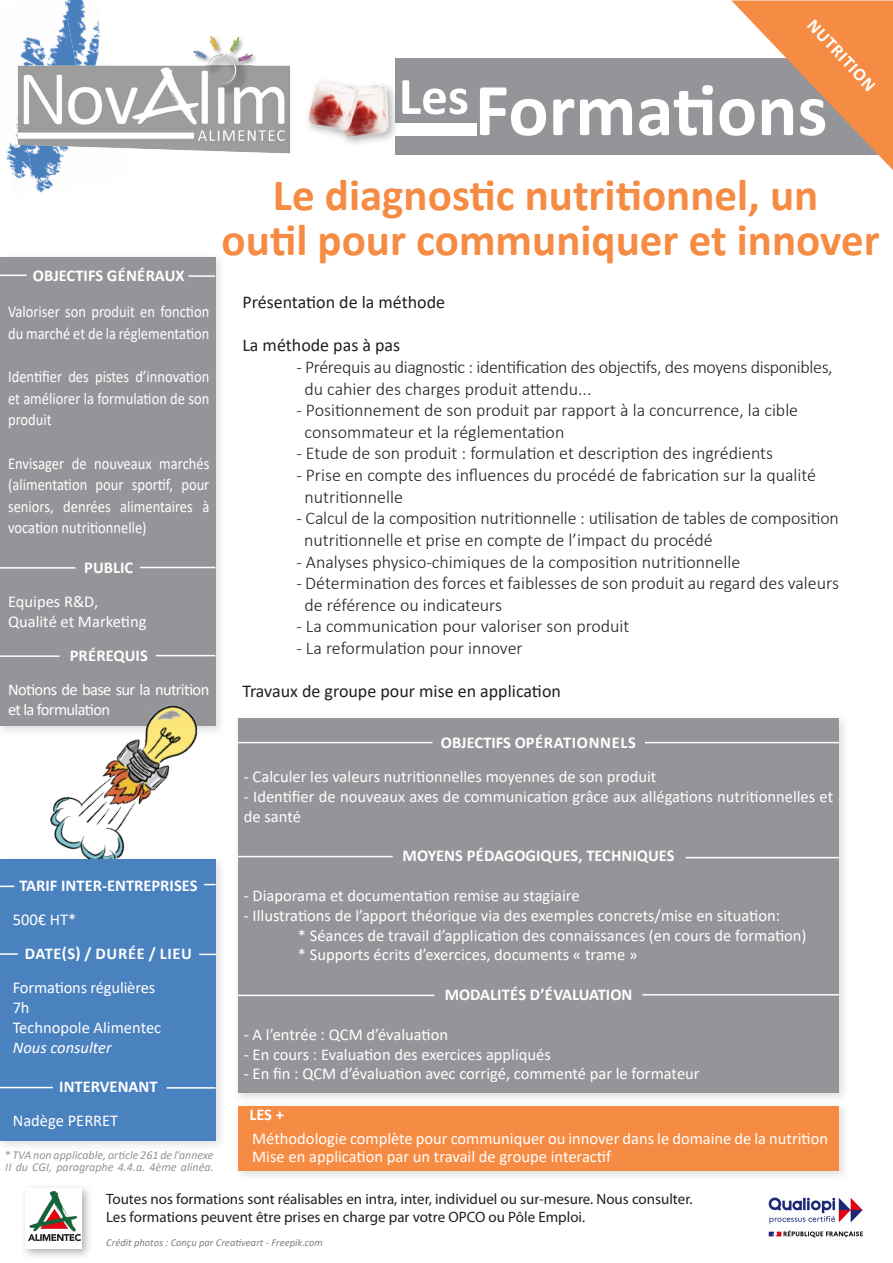
<style>
.page{position:relative;width:893px;height:1263px;background:#fff}
.page>*{position:absolute;margin:0;border:0;box-sizing:border-box;transform-origin:0 0}
.t1{font:700 45px "Calibri";color:#f68b43}
.t2{font:300 18px "Calibri";color:#231f20}
.t3{font:18px "Calibri";color:#231f20}
.t4{font:300 18px "Calibri";letter-spacing:-.02em;color:#231f20}
.t5{font:700 18px "Calibri";color:#fff}
.t6{font:16.5px/19.8px "Calibri";color:#fff}
.t7{font:16.5px/21.6px "Calibri";color:#fff;text-align:justify;scale:.88 1}
.t8{font:700 16.5px "Calibri";color:#fff}
.t9{font:16.5px/19.8px "Calibri";letter-spacing:-.04em;color:#fff}
.t10{font:700 16.5px "Calibri";letter-spacing:.04em;color:#fff}
.t11{font:italic 16.5px "Calibri";color:#fff}
.t12{font:15px "Myriad Pro";color:#231f20}
.t13{font:italic 12px/12px "Calibri";color:#929496}
.t14{font:italic 10.5px "Calibri";color:#7f8080}
.s1{font-style:normal}
</style>
<div class="page">
<div style="left:395px;top:58px;width:498px;height:97px;background:#939598"></div>
<div style="left:395px;top:123px;width:82px;height:12px;background:#fff"></div>
<svg style="left:423px;top:88px;width:44px;height:26px"></svg>
<img style="left:67px;top:0;width:31px;height:30px">
<img style="left:36px;top:1px;width:31px;height:192px">
<img style="left:6px;top:143px;width:30px;height:45px">
<svg style="left:480px;top:1px;width:413px;height:169px"></svg>
<img style="left:13px;top:30px;width:277px;height:126px">
<div style="left:20px;top:1183px;width:73px;height:77px;background:#231f20;opacity:.35"></div>
<div style="left:26px;top:1188px;width:56px;height:61px;background:#fff"></div>
<img style="left:29px;top:1191px;width:51px;height:49px">
<img style="left:351px;top:80px;width:70px;height:64px">
<img style="left:308px;top:80px;width:77px;height:63px">
<div style="left:0;top:252px;width:227px;height:485px;background:#231f20;opacity:.15"></div>
<div style="left:0;top:257px;width:215px;height:469px;background:#939598"></div>
<svg style="left:0;top:275px;width:27px;height:1px"></svg>
<hr style="left:0;top:567px;width:75px;height:2px;background:#fff">
<hr style="left:0;top:655px;width:60px;height:2px;background:#fff">
<hr style="left:188px;top:275px;width:27px;height:2px;background:#fff">
<hr style="left:156px;top:655px;width:59px;height:1px;background:#fff">
<hr style="left:140px;top:567px;width:75px;height:1px;background:#fff">
<img style="left:15px;top:669px;width:212px;height:185px">
<div style="left:233px;top:1100px;width:617px;height:82px;background:#231f20;opacity:.15"></div>
<div style="left:238px;top:1106px;width:601px;height:64px;background:#f68b43"></div>
<div style="left:233px;top:713px;width:617px;height:391px;background:#231f20;opacity:.15"></div>
<div style="left:238px;top:719px;width:601px;height:374px;background:#939598"></div>
<hr style="left:645px;top:742px;width:194px;height:1px;background:#fff">
<hr style="left:236px;top:742px;width:196px;height:1px;background:#fff">
<hr style="left:686px;top:857px;width:153px;height:1px;background:#fff">
<hr style="left:227px;top:856px;width:166px;height:1px;background:#fff">
<hr style="left:642px;top:994px;width:197px;height:1px;background:#fff">
<hr style="left:238px;top:995px;width:196px;height:1px;background:#fff">
<div style="left:0;top:854px;width:226px;height:298px;background:#231f20;opacity:.15"></div>
<div style="left:0;top:859px;width:215px;height:282px;background:#4a81bf"></div>
<svg style="left:204px;top:884px;width:12px;height:1px"></svg>
<svg style="left:0;top:886px;width:14px;height:1px"></svg>
<svg style="left:199px;top:954px;width:17px;height:1px"></svg>
<svg style="left:0;top:953px;width:18px;height:2px"></svg>
<hr style="left:167px;top:1087px;width:49px;height:1px;background:#fff">
<hr style="left:0;top:1087px;width:53px;height:1px;background:#fff">
<img style="left:768px;top:1197px;width:95px;height:40px">
<p class="t5" style="left:820px;top:13px;width:92px;rotate:47deg">NUTRITION</p>
<p class="t8" style="left:33px;top:264px;width:153px">OBJECTIFS GÉNÉRAUX</p>
<p class="t7" style="left:8px;top:301px;width:230px">Valoriser son produit en fonction du marché et de la réglementation</p>
<p class="t7" style="left:8px;top:365px;width:230px">Identifier des pistes d’innovation et améliorer la formulation de son produit</p>
<p class="t7" style="left:8px;top:452px;width:230px">Envisager de nouveaux marchés (alimentation pour sportif, pour seniors, denrées alimentaires à vocation nutritionnelle)</p>
<p class="t8" style="left:84px;top:556px;width:50px">PUBLIC</p>
<p class="t6" style="left:8px;top:591px;width:92px">Equipes R&amp;D,</p>
<p class="t6" style="left:8px;top:611px;width:140px">Qualité et Marketing</p>
<p class="t8" style="left:70px;top:644px;width:80px">PRÉREQUIS</p>
<p class="t9" style="left:8px;top:680px;width:203px">Notions de base sur la nutrition et la formulation</p>
<p class="t1" style="left:273px;top:163px;width:547px">Le diagnostic nutritionnel, un</p>
<p class="t1" style="left:222px;top:208px;width:660px">outil pour communiquer et innover</p>
<p class="t3" style="left:242px;top:290px;width:204px">Présentation de la méthode</p>
<p class="t3" style="left:242px;top:333px;width:159px">La méthode pas à pas</p>
<p class="t4" style="left:296px;top:356px;width:538px">- Prérequis au diagnostic : identification des objectifs, des moyens disponibles,</p>
<p class="t2" style="left:304px;top:378px;width:288px">du cahier des charges produit attendu...</p>
<p class="t2" style="left:296px;top:399px;width:503px">- Positionnement de son produit par rapport à la concurrence, la cible</p>
<p class="t2" style="left:304px;top:421px;width:261px">consommateur et la réglementation</p>
<p class="t2" style="left:296px;top:442px;width:478px">- Etude de son produit : formulation et description des ingrédients</p>
<p class="t2" style="left:296px;top:464px;width:521px">- Prise en compte des influences du procédé de fabrication sur la qualité</p>
<p class="t2" style="left:304px;top:486px;width:100px">nutritionnelle</p>
<p class="t2" style="left:296px;top:507px;width:544px">- Calcul de la composition nutritionnelle : utilisation de tables de composition</p>
<p class="t2" style="left:304px;top:529px;width:410px">nutritionnelle et prise en compte de l’impact du procédé</p>
<p class="t2" style="left:296px;top:550px;width:445px">- Analyses physico-chimiques de la composition nutritionnelle</p>
<p class="t2" style="left:296px;top:572px;width:544px">- Détermination des forces et faiblesses de son produit au regard des valeurs</p>
<p class="t2" style="left:304px;top:594px;width:199px">de référence ou indicateurs</p>
<p class="t2" style="left:296px;top:615px;width:335px">- La communication pour valoriser son produit</p>
<p class="t2" style="left:296px;top:637px;width:228px">- La reformulation pour innover</p>
<p class="t3" style="left:242px;top:679px;width:320px">Travaux de groupe pour mise en application</p>
<p class="t8" style="left:441px;top:731px;width:197px">OBJECTIFS OPÉRATIONNELS</p>
<p class="t6" style="left:244px;top:766px;width:414px">- Calculer les valeurs nutritionnelles moyennes de son produit</p>
<p class="t6" style="left:244px;top:786px;width:591px">- Identifier de nouveaux axes de communication grâce aux allégations nutritionnelles et de santé</p>
<p class="t8" style="left:403px;top:844px;width:273px">MOYENS PÉDAGOGIQUES, TECHNIQUES</p>
<p class="t6" style="left:244px;top:885px;width:337px">- Diaporama et documentation remise au stagiaire</p>
<p class="t6" style="left:244px;top:905px;width:538px">- Illustrations de l’apport théorique via des exemples concrets/mise en situation:</p>
<p class="t6" style="left:298px;top:925px;width:510px">* Séances de travail d’application des connaissances (en cours de formation)</p>
<p class="t6" style="left:298px;top:945px;width:341px">* Supports écrits d’exercices, documents « trame »</p>
<p class="t8" style="left:445px;top:983px;width:189px">MODALITÉS D’ÉVALUATION</p>
<p class="t6" style="left:244px;top:1024px;width:206px">- A l’entrée : QCM d’évaluation</p>
<p class="t6" style="left:244px;top:1044px;width:308px">- En cours : Evaluation des exercices appliqués</p>
<p class="t6" style="left:244px;top:1063px;width:457px">- En fin : QCM d’évaluation avec corrigé, commenté par le formateur</p>
<p class="t8" style="left:19px;top:873px;width:180px">TARIF INTER-ENTREPRISES</p>
<p class="t6" style="left:13px;top:909px;width:65px">500€ HT*</p>
<p class="t10" style="left:25px;top:942px;width:169px">DATE(S) / DURÉE / LIEU</p>
<p class="t6" style="left:13px;top:977px;width:144px">Formations régulières</p>
<p class="t6" style="left:13px;top:997px;width:18px">7h</p>
<p class="t6" style="left:13px;top:1017px;width:150px">Technopole Alimentec</p>
<p class="t11" style="left:13px;top:1036px;width:101px">Nous consulter</p>
<p class="t8" style="left:59px;top:1075px;width:100px">INTERVENANT</p>
<p class="t6" style="left:13px;top:1110px;width:107px">Nadège PERRET</p>
<p class="t13" style="left:5px;top:1149px;width:210px"><span class="s1">*</span> TVA non applicable, article 261 de l’annexe<br>II du CGI, paragraphe 4.4.a. 4ème alinéa.</p>
<p class="t12" style="left:106px;top:1189px;width:588px">Toutes nos formations sont réalisables en intra, inter, individuel ou sur-mesure. Nous consulter.</p>
<p class="t12" style="left:106px;top:1207px;width:481px">Les formations peuvent être prises en charge par votre OPCO ou Pôle Emploi.</p>
<p class="t8" style="left:249px;top:1103px;width:36px">LES +</p>
<p class="t6" style="left:252px;top:1128px;width:577px">Méthodologie complète pour communiquer ou innover dans le domaine de la nutrition</p>
<p class="t6" style="left:252px;top:1146px;width:360px">Mise en application par un travail de groupe interactif</p>
<p class="t14" style="left:106px;top:1235px;width:218px">Crédit photos : Conçu par Creativeart - Freepik.com</p>
</div>
